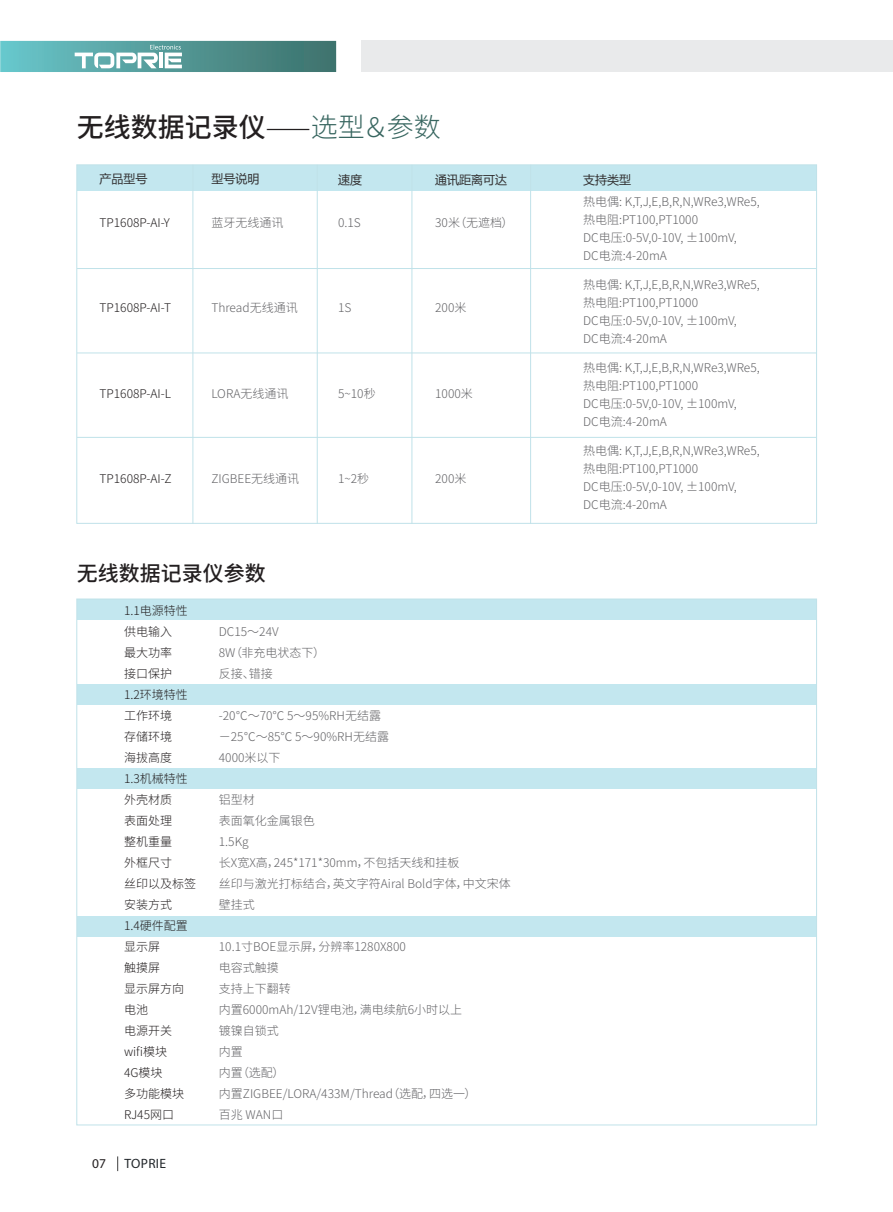
<style>
.page{position:relative;width:893px;height:1212px;background:#fff}
.page>*{position:absolute;margin:0;border:0;box-sizing:border-box;transform-origin:0 0}
.t1{font:500 27px "Source Han Sans CN";color:#231f20}
.t2{font:500 21px "Source Han Sans CN";color:#231f20}
.t3{font:13.5px "Myriad Pro";letter-spacing:.02em;color:#22272b}
.t4{font:13.5px "Myriad Pro";color:#231f20}
.t5{font:300 12px/21px "Source Han Sans CN";color:#636366}
.t6{font:300 12px/21px "Source Han Sans CN";color:#231f20}
.t7{font:12px "Microsoft Ya Hei";color:#312f30}
.s1{font-weight:300}
.s2{font-family:"Source Han Sans SC";font-weight:300;color:#386660}
</style>
<div class="page">
<svg style="left:117px;top:1156px;width:1px;height:15px"></svg>
<div style="left:0;top:41px;width:336px;height:31px;background:linear-gradient(to right,#69c6ca,#3e706a)"></div>
<div style="left:361px;top:41px;width:532px;height:31px;background:#e9eaeb"></div>
<svg style="left:75px;top:45px;width:107px;height:23px"></svg>
<div style="left:77px;top:165px;width:740px;height:26px;background:#c3e7ef"></div>
<hr style="left:193px;top:165px;width:1px;height:359px;background:#c0e2e9">
<hr style="left:317px;top:165px;width:1px;height:359px;background:#c0e2e9">
<hr style="left:412px;top:165px;width:1px;height:359px;background:#c0e2e9">
<hr style="left:530px;top:165px;width:1px;height:359px;background:#c0e2e9">
<hr style="left:77px;top:268px;width:739px;height:1px;background:#c0e2e9">
<hr style="left:77px;top:353px;width:739px;height:1px;background:#c0e2e9">
<hr style="left:77px;top:437px;width:739px;height:1px;background:#c0e2e9">
<div style="left:77px;top:599px;width:739px;height:20px;background:#c3e7ef"></div>
<div style="left:77px;top:684px;width:739px;height:21px;background:#c3e7ef"></div>
<div style="left:77px;top:768px;width:739px;height:21px;background:#c3e7ef"></div>
<div style="left:77px;top:916px;width:739px;height:20px;background:#c3e7ef"></div>
<h1 class="t1" style="left:77px;top:111px;width:365px">无线数据记录仪<span class="s1">⸺</span><span class="s2">选型＆参数</span></h1>
<p class="t7" style="left:100px;top:171px;width:49px">产品型号</p>
<p class="t6" style="left:100px;top:212px;width:72px">TP1608P-AI-Y</p>
<p class="t7" style="left:211px;top:171px;width:49px">型号说明</p>
<p class="t5" style="left:211px;top:212px;width:73px">蓝牙无线通讯</p>
<p class="t7" style="left:338px;top:171px;width:25px">速度</p>
<p class="t5" style="left:338px;top:212px;width:24px">0.1S</p>
<p class="t7" style="left:435px;top:171px;width:73px">通讯距离可达</p>
<p class="t5" style="left:435px;top:212px;width:80px">30米（无遮档）</p>
<p class="t6" style="left:100px;top:298px;width:73px">TP1608P-AI-T</p>
<p class="t5" style="left:211px;top:298px;width:88px">Thread无线通讯</p>
<p class="t5" style="left:338px;top:298px;width:15px">1S</p>
<p class="t5" style="left:435px;top:298px;width:33px">200米</p>
<p class="t6" style="left:100px;top:383px;width:73px">TP1608P-AI-L</p>
<p class="t5" style="left:211px;top:383px;width:79px">LORA无线通讯</p>
<p class="t5" style="left:338px;top:383px;width:39px">5~10秒</p>
<p class="t5" style="left:435px;top:383px;width:39px">1000米</p>
<p class="t6" style="left:100px;top:469px;width:74px">TP1608P-AI-Z</p>
<p class="t5" style="left:211px;top:469px;width:89px">ZIGBEE无线通讯</p>
<p class="t5" style="left:338px;top:469px;width:33px">1~2秒</p>
<p class="t5" style="left:435px;top:469px;width:33px">200米</p>
<h2 class="t2" style="left:77px;top:562px;width:190px">无线数据记录仪参数</h2>
<p class="t6" style="left:124px;top:600px;width:73px">1.1电源特性供电输入<br>最大功率<br>接口保护<br>1.2环境特性工作环境<br>存储环境<br>海拔高度<br>1.3机械特性外壳材质<br>表面处理<br>整机重量<br>外框尺寸<br>丝印以及标签安装方式<br>1.4硬件配置显示屏<br>触摸屏<br>显示屏方向电池<br>电源开关<br>wifi模块<br>4G模块<br>多功能模块<br>RJ45网口</p>
<p class="t5" style="left:219px;top:621px;width:108px">DC15～24V<br>8W（非充电状态下）反接、错接</p>
<p class="t5" style="left:219px;top:705px;width:172px">-20℃～70℃ 5～95%RH无结露－25℃～85℃ 5～90%RH无结露<br>4000米以下</p>
<p class="t5" style="left:219px;top:789px;width:293px">铝型材<br>表面氧化金属银色<br>1.5Kg<br>长X宽X高，245*171*30mm，不包括天线和挂板<br>丝印与激光打标结合，英文字符Airal Bold字体，中文宋体壁挂式</p>
<p class="t5" style="left:219px;top:936px;width:259px">10.1寸BOE显示屏，分辨率1280X800<br>电容式触摸<br>支持上下翻转<br>内置6000mAh/12V锂电池，满电续航6小时以上镀镍自锁式<br>内置<br>内置（选配）<br>内置ZIGBEE/LORA/433M/Thread（选配，四选一）百兆 WAN口</p>
<p class="t4" style="left:92px;top:1155px;width:15px">07</p>
<p class="t3" style="left:124px;top:1155px;width:43px">TOPRIE</p>
<p class="t7" style="left:583px;top:171px;width:49px">支持类型</p>
<p class="t5" style="left:583px;top:192px;width:178px;line-height:18px">热电偶: K,T,J,E,B,R,N,WRe3,WRe5,热电阻:PT100,PT1000<br>DC电压:0-5V,0-10V, ±100mV,<br>DC电流:4-20mA</p>
<p class="t5" style="left:583px;top:275px;width:178px;line-height:18px">热电偶: K,T,J,E,B,R,N,WRe3,WRe5,热电阻:PT100,PT1000<br>DC电压:0-5V,0-10V, ±100mV,<br>DC电流:4-20mA</p>
<p class="t5" style="left:583px;top:358px;width:178px;line-height:18px">热电偶: K,T,J,E,B,R,N,WRe3,WRe5,热电阻:PT100,PT1000<br>DC电压:0-5V,0-10V, ±100mV,<br>DC电流:4-20mA</p>
<p class="t5" style="left:583px;top:442px;width:178px;line-height:18px">热电偶: K,T,J,E,B,R,N,WRe3,WRe5,热电阻:PT100,PT1000<br>DC电压:0-5V,0-10V, ±100mV,<br>DC电流:4-20mA</p>
</div>
